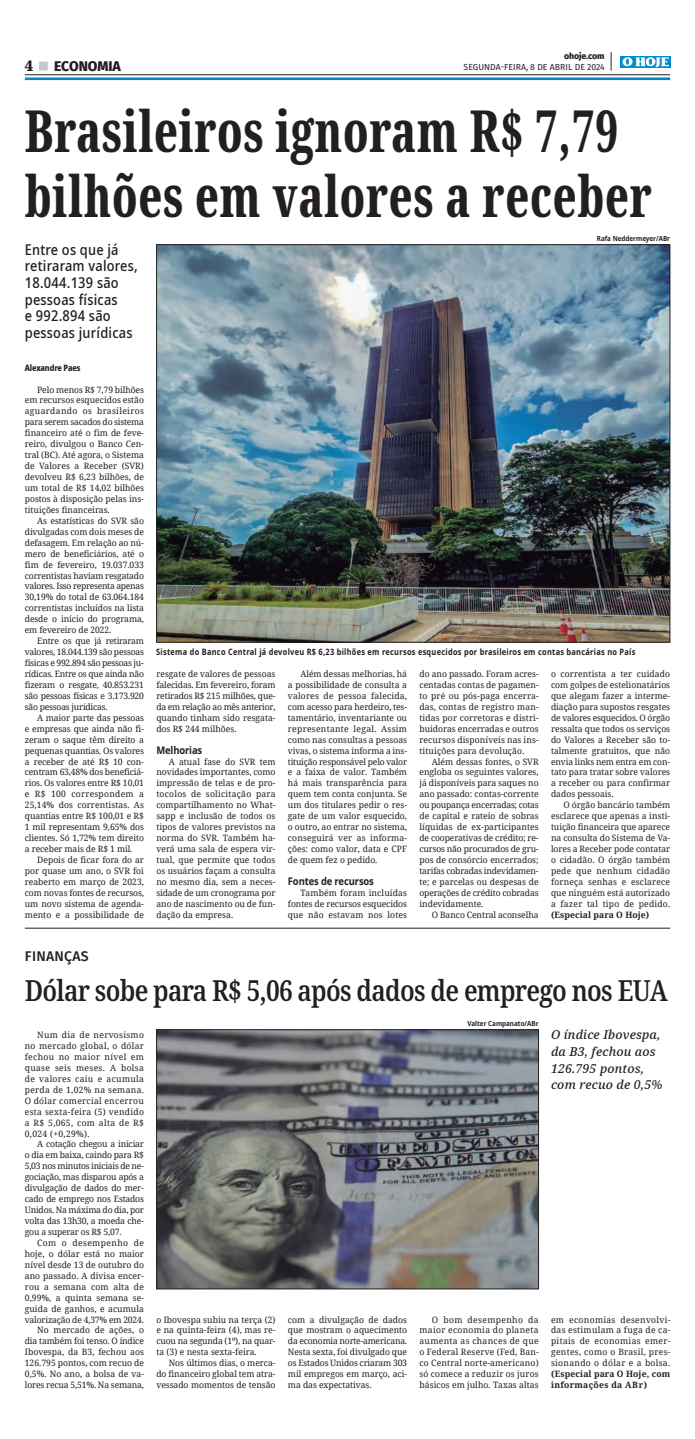
<style>
.page{position:relative;width:695px;height:1439px;background:#fff}
.page>*{position:absolute;margin:0;border:0;box-sizing:border-box;transform-origin:0 0}
.t1{font:800 extra-condensed 57.75px/64.8px "Noto Serif";letter-spacing:.015em;color:#231f20;scale:.85 1}
.t2{font:600 28.88px "Noto Serif";letter-spacing:-.03em;color:#231f20;scale:.85 1}
.t3{font:500 semi-condensed 14.88px/16.6px "Noto Sans";letter-spacing:.015em;color:#231f20;scale:.95 1}
.t4{font:800 14px "Fira Sans";color:#231f20}
.t5{font:500 14px "Fira Sans";letter-spacing:.02em;color:#231f20}
.t6{font:italic 500 12.25px/16.6px "Noto Serif";letter-spacing:.015em;color:#231f20}
.t7{font:700 10.5px "Noto Sans";letter-spacing:-.015em;color:#231f20;scale:.9 1}
.t8{font:8.75px/10.9px "Noto Serif";color:#231f20;text-align:justify}
.t9{font:700 8.75px "Noto Sans";letter-spacing:.035em;color:#231f20;scale:.85 1}
.t10{font:700 8.75px/10.9px "Noto Serif";letter-spacing:.02em;color:#231f20}
.t11{font:8.75px "Fira Sans";color:#231f20}
.t12{font:800 condensed 8.75px "Noto Sans";letter-spacing:-.015em;color:#231f20}
.t13{font:800 8.75px "Fira Sans";letter-spacing:-.01em;color:#231f20}
.t14{font:700 7px "Noto Sans";color:#231f20;scale:.9 1}
.s1{font-family:"Noto Serif";font-weight:900;font-size:14.88px}
.s2{color:#c7c8ca}
</style>
<div class="page">
<svg style="left:610px;top:52px;width:1px;height:19px"></svg>
<hr style="left:25px;top:77px;width:645px;height:3px;background:#0089cf">
<hr style="left:25px;top:75px;width:645px;height:1px;background:#231f20">
<img style="left:620px;top:56px;width:50px;height:12px">
<img style="left:158px;top:246px;width:510px;height:394px">
<img style="left:158px;top:1031px;width:378px;height:256px">
<div style="left:156px;top:1029px;width:382px;height:260px;border:1px solid #231f20"></div>
<hr style="left:25px;top:928px;width:645px;height:1px;background:#231f20">
<p class="t13" style="left:564px;top:52px;width:42px">ohoje.com</p>
<h3 class="t4" style="left:25px;top:60px;width:98px"><span class="s1">4</span> <span class="s2">■</span> ECONOMIA</h3>
<p class="t11" style="left:463px;top:64px;width:143px">SEGUNDA-FEIRA, 8 DE ABRIL DE 2024</p>
<h1 class="t1" style="left:25px;top:97px;width:739px">Brasileiros ignoram R$ 7,79 bilhões em valores a receber</h1>
<p class="t14" style="left:596px;top:234px;width:83px">Rafa Neddermeyer/ABr</p>
<h3 class="t3" style="left:25px;top:241px;width:120px">Entre os que já retiraram valores,<br>18.044.139 são pessoas físicas<br>e 992.894 são pessoas jurídicas</h3>
<p class="t12" style="left:25px;top:361px;width:57px">Alexandre Paes</p>
<p class="t8" style="left:25px;top:384px;width:121px;text-indent:12px">Pelo menos R$ 7,79 bilhões em recursos esquecidos estão aguardando os brasileiros para serem sacados do sistema financeiro até o fim de feve&shy;reiro, divulgou o Banco Cen&shy;tral (BC). Até agora, o Sistema de Valores a Receber (SVR) devolveu R$ 6,23 bilhões, de um total de R$ 14,02 bilhões postos à disposição pelas ins&shy;tituições financeiras.</p>
<p class="t8" style="left:25px;top:515px;width:121px;text-indent:12px">As estatísticas do SVR são divulgadas com dois meses de defasagem. Em relação ao nú&shy;mero de beneficiários, até o fim de fevereiro, 19.037.033 correntistas haviam resgatado valores. Isso representa apenas 30,19% do total de 63.064.184 correntistas incluídos na lista desde o início do programa, em fevereiro de 2022.</p>
<p class="t8" style="left:25px;top:635px;width:121px;text-indent:12px">Entre os que já retiraram valores, 18.044.139 são pessoas físicas e 992.894 são pessoas ju&shy;rídicas. Entre os que ainda não fizeram o resgate, 40.853.231 são pessoas físicas e 3.173.920 são pessoas jurídicas.</p>
<p class="t8" style="left:25px;top:712px;width:121px;text-indent:12px">A maior parte das pessoas e empresas que ainda não fi&shy;zeram o saque têm direito a pequenas quantias. Os valores a receber de até R$ 10 con&shy;centram 63,48% dos beneficiá&shy;rios. Os valores entre R$ 10,01 e R$ 100 correspondem a 25,14% dos correntistas. As quantias entre R$ 100,01 e R$ 1 mil representam 9,65% dos clientes. Só 1,72% tem direito a receber mais de R$ 1 mil.</p>
<p class="t8" style="left:25px;top:854px;width:121px;text-indent:12px">Depois de ficar fora do ar por quase um ano, o SVR foi reaberto em março de 2023, com novas fontes de recursos, um novo sistema de agenda&shy;mento e a possibilidade de</p>
<p class="t9" style="left:156px;top:646px;width:565px">Sistema do Banco Central já devolveu R$ 6,23 bilhões em recursos esquecidos por brasileiros em contas bancárias no País</p>
<p class="t8" style="left:156px;top:668px;width:121px">resgate de valores de pessoas falecidas. Em fevereiro, foram retirados R$ 215 milhões, que&shy;da em relação ao mês anterior, quando tinham sido resgata&shy;dos R$ 244 milhões.</p>
<p class="t7" style="left:156px;top:742px;width:52px">Melhorias</p>
<p class="t8" style="left:156px;top:755px;width:121px;text-indent:12px">A atual fase do SVR tem novidades importantes, como impressão de telas e de pro&shy;tocolos de solicitação para compartilhamento no What&shy;sapp e inclusão de todos os tipos de valores previstos na norma do SVR. Também ha&shy;verá uma sala de espera vir&shy;tual, que permite que todos os usuários façam a consulta no mesmo dia, sem a neces&shy;sidade de um cronograma por ano de nascimento ou de fun&shy;dação da empresa.</p>
<p class="t8" style="left:288px;top:668px;width:121px;text-indent:12px">Além dessas melhorias, há a possibilidade de consulta a valores de pessoa falecida, com acesso para herdeiro, tes&shy;tamentário, inventariante ou representante legal. Assim como nas consultas a pessoas vivas, o sistema informa a ins&shy;tituição responsável pelo valor e a faixa de valor. Também há mais transparência para quem tem conta conjunta. Se um dos titulares pedir o res&shy;gate de um valor esquecido, o outro, ao entrar no sistema, conseguirá ver as informa&shy;ções: como valor, data e CPF de quem fez o pedido.</p>
<p class="t7" style="left:288px;top:873px;width:97px">Fontes de recursos</p>
<p class="t8" style="left:288px;top:887px;width:121px;text-indent:12px">Também foram incluídas fontes de recursos esquecidos que não estavam nos lotes</p>
<p class="t8" style="left:419px;top:668px;width:121px">do ano passado. Foram acres&shy;centadas contas de pagamen&shy;to pré ou pós-paga encerra&shy;das, contas de registro man&shy;tidas por corretoras e distri&shy;buidoras encerradas e outros recursos disponíveis nas ins&shy;tituições para devolução.</p>
<p class="t8" style="left:419px;top:755px;width:121px;text-indent:12px">Além dessas fontes, o SVR engloba os seguintes valores, já disponíveis para saques no ano passado: contas-corrente ou poupança encerradas; cotas de capital e rateio de sobras líquidas de ex-participantes de cooperativas de crédito; re&shy;cursos não procurados de gru&shy;pos de consórcio encerrados; tarifas cobradas indevidamen&shy;te; e parcelas ou despesas de operações de crédito cobradas indevidamente.</p>
<p class="t8" style="left:432px;top:909px;width:108px">O Banco Central aconselha</p>
<p class="t8" style="left:551px;top:668px;width:121px">o correntista a ter cuidado com golpes de estelionatários que alegam fazer a interme&shy;diação para supostos resgates de valores esquecidos. O órgão ressalta que todos os serviços do Valores a Receber são to&shy;talmente gratuitos, que não envia links nem entra em con&shy;tato para tratar sobre valores a receber ou para confirmar dados pessoais.</p>
<p class="t8" style="left:551px;top:799px;width:121px;text-indent:12px">O órgão bancário também esclarece que apenas a insti&shy;tuição financeira que aparece na consulta do Sistema de Va&shy;lores a Receber pode contatar o cidadão. O órgão também pede que nenhum cidadão forneça senhas e esclarece que ninguém está autorizado a fazer tal tipo de pedido.</p>
<p class="t10" style="left:551px;top:909px;width:100px">(Especial para O Hoje)</p>
<h3 class="t5" style="left:25px;top:950px;width:65px">FINANÇAS</h3>
<h2 class="t2" style="left:25px;top:970px;width:757px">Dólar sobe para R$ 5,06 após dados de emprego nos EUA</h2>
<p class="t8" style="left:25px;top:1029px;width:121px;text-indent:12px">Num dia de nervosismo no mercado global, o dólar fechou no maior nível em quase seis meses. A bolsa de valores caiu e acumula perda de 1,02% na semana.<br>O dólar comercial encerrou esta sexta-feira (5) vendido a R$ 5,065, com alta de R$ 0,024 (+0,29%).</p>
<p class="t8" style="left:25px;top:1138px;width:121px;text-indent:12px">A cotação chegou a iniciar o dia em baixa, caindo para R$ 5,03 nos minutos iniciais de ne&shy;gociação, mas disparou após a divulgação de dados do mer&shy;cado de emprego nos Estados Unidos. Na máxima do dia, por volta das 13h30, a moeda che&shy;gou a superar os R$ 5,07.</p>
<p class="t8" style="left:25px;top:1237px;width:121px;text-align:right">Com o desempenho de hoje, o dólar está no maior nível desde 13 de outubro do ano passado. A divisa encer&shy;rou a semana com alta de<br>0,99%, a quinta semana se&shy;guida de ganhos, e acumula valorização de 4,37% em 2024.<br>No mercado de ações, o dia também foi tenso. O índice<br>Ibovespa, da B3, fechou aos<br>126.795 pontos, com recuo de<br>0,5%. No ano, a bolsa de va&shy;lores recua 5,51%. Na semana,</p>
<p class="t8" style="left:156px;top:1313px;width:121px">o Ibovespa subiu na terça (2) e na quinta-feira (4), mas re&shy;cuou na segunda (1º), na quar&shy;ta (3) e nesta sexta-feira.</p>
<p class="t8" style="left:156px;top:1357px;width:121px;text-indent:12px">Nos últimos dias, o merca&shy;do financeiro global tem atra&shy;vessado momentos de tensão</p>
<p class="t14" style="left:467px;top:1018px;width:80px">Valter Campanato/ABr</p>
<h3 class="t6" style="left:551px;top:1026px;width:113px">O índice Ibovespa, da B3, fechou aos<br>126.795 pontos, com recuo de 0,5%</h3>
<p class="t8" style="left:288px;top:1313px;width:121px">com a divulgação de dados que mostram o aquecimento da economia norte-americana.<br>Nesta sexta, foi divulgado que os Estados Unidos criaram 303 mil empregos em março, aci&shy;ma das expectativas.</p>
<p class="t8" style="left:419px;top:1313px;width:121px;text-indent:12px">O bom desempenho da maior economia do planeta aumenta as chances de que o Federal Reserve (Fed, Ban&shy;co Central norte-americano) só comece a reduzir os juros básicos em julho. Taxas altas</p>
<p class="t8" style="left:551px;top:1313px;width:121px">em economias desenvolvi&shy;das estimulam a fuga de ca&shy;pitais de economias emer&shy;gentes, como o Brasil, pres&shy;sionando o dólar e a bolsa.</p>
<p class="t10" style="left:551px;top:1368px;width:121px">(Especial para O Hoje, com informações da ABr)</p>
</div>
